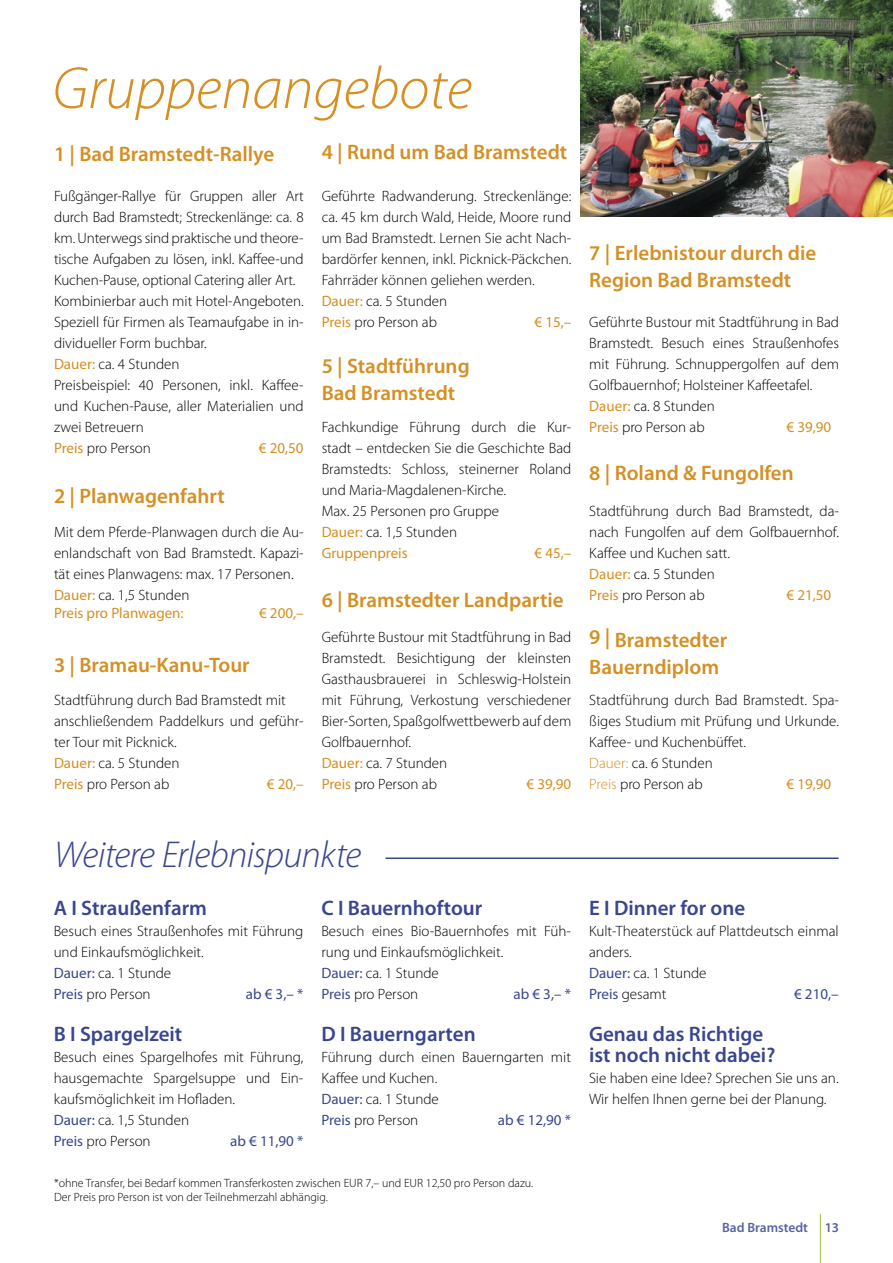
<style>
.page{position:relative;width:893px;height:1263px;background:#fff}
.page>*{position:absolute;margin:0;border:0;box-sizing:border-box;transform-origin:0 0}
.Headline{font:italic 300 60px "Myriad Pro";color:#d58f23}
.Headline-2{font:italic 300 37.5px "Myriad Pro";letter-spacing:-.02em;color:#39468f}
.Fließtext{font:600 21px/27px "Myriad Pro";color:#d58f23}
.Headline-3{font:600 21px/21px "Myriad Pro";color:#39468f}
.Fließtext-2{font:300 15px/21px "Myriad Pro";color:#000;text-align:justify}
.Fließtext-3{font:15px "Myriad Pro";color:#d58f23}
.Fließtext-4{font:15px "Myriad Pro";color:#39468f}
.t1{font:600 13.5px "Myriad Pro";color:#5a62a2}
.Fließtext-5{font:300 12px "Myriad Pro";color:#000}
.s1{font-weight:400;color:#d58f23}
.s2{color:#d58f23}
.s3{font-weight:400;color:#39468f}
</style>
<div class="page">
<img style="left:581px;top:0;width:312px;height:217px">
<hr style="left:386px;top:857px;width:453px;height:2px;background:#39468f">
<hr style="left:820px;top:1214px;width:1px;height:49px;background:#a0c233">
<p class="Headline" style="left:53px;top:56px;width:421px">Gruppenangebote</p>
<p class="Fließtext" style="left:54px;top:140px;width:222px">1 | Bad Bramstedt-Rallye</p>
<p class="Fließtext-2" style="left:54px;top:186px;width:251px">Fußgänger-Rallye für Gruppen aller Art durch Bad Bramstedt; Streckenlänge: ca. 8 km. Unterwegs sind praktische und theore&shy;tische Aufgaben zu lösen, inkl. Kaffee-und Kuchen-Pause, optional Catering aller Art.</p>
<p class="Fließtext-2" style="left:54px;top:291px;width:251px">Kombinierbar auch mit Hotel-Angeboten.<br>Speziell für Firmen als Teamaufgabe in in&shy;dividueller Form buchbar.</p>
<p class="Fließtext-2" style="left:54px;top:354px;width:127px"><span class="s1">Dauer:</span> ca. 4 Stunden</p>
<p class="Fließtext-2" style="left:54px;top:375px;width:251px">Preisbeispiel: 40 Personen, inkl. Kaffee&shy;und Kuchen-Pause, aller Materialien und zwei Betreuern</p>
<p class="Fließtext-2" style="left:54px;top:438px;width:99px"><span class="s1">Preis</span> pro Person</p>
<p class="Fließtext-3" style="left:259px;top:440px;width:46px">€ 20,50</p>
<p class="Fließtext" style="left:54px;top:482px;width:172px">2 | Planwagenfahrt</p>
<p class="Fließtext-2" style="left:54px;top:522px;width:251px">Mit dem Pferde-Planwagen durch die Au&shy;enlandschaft von Bad Bramstedt. Kapazi&shy;tät eines Planwagens: max. 17 Personen.</p>
<p class="Fließtext-2" style="left:54px;top:585px;width:137px"><span class="s1">Dauer:</span> ca. 1,5 Stunden</p>
<p class="Fließtext-3" style="left:54px;top:605px;width:131px">Preis pro Planwagen:</p>
<p class="Fließtext-3" style="left:259px;top:605px;width:46px">€ 200,–</p>
<p class="Fließtext" style="left:54px;top:652px;width:197px">3 | Bramau-Kanu-Tour</p>
<p class="Fließtext-2" style="left:54px;top:690px;width:233px">Stadtführung durch Bad Bramstedt mit</p>
<p class="Fließtext-2" style="left:54px;top:711px;width:251px">anschließendem Paddelkurs und geführ&shy;ter Tour mit Picknick.</p>
<p class="Fließtext-2" style="left:54px;top:753px;width:127px"><span class="s1">Dauer:</span> ca. 5 Stunden</p>
<p class="Fließtext-2" style="left:54px;top:774px;width:117px"><span class="s1">Preis</span> pro Person ab</p>
<p class="Fließtext-3" style="left:267px;top:776px;width:38px">€ 20,–</p>
<p class="Fließtext" style="left:322px;top:139px;width:247px">4 | Rund um Bad Bramstedt</p>
<p class="Fließtext-2" style="left:322px;top:186px;width:251px">Geführte Radwanderung. Streckenlänge: ca. 45 km durch Wald, Heide, Moore rund um Bad Bramstedt. Lernen Sie acht Nach&shy;bardörfer kennen, inkl. Picknick-Päckchen.<br>Fahrräder können geliehen werden.</p>
<p class="Fließtext-2" style="left:322px;top:291px;width:127px"><span class="s1">Dauer:</span> ca. 5 Stunden</p>
<p class="Fließtext-2" style="left:322px;top:312px;width:117px"><span class="s1">Preis</span> pro Person ab</p>
<p class="Fließtext-3" style="left:534px;top:314px;width:38px">€ 15,–</p>
<p class="Fließtext" style="left:322px;top:353px;width:150px">5 | Stadtführung<br>Bad Bramstedt</p>
<p class="Fließtext-2" style="left:322px;top:417px;width:251px">Fachkundige Führung durch die Kur&shy;stadt – entdecken Sie die Geschichte Bad Bramstedts: Schloss, steinerner Roland und Maria-Magdalenen-Kirche.</p>
<p class="Fließtext-2" style="left:322px;top:501px;width:179px">Max. 25 Personen pro Gruppe</p>
<p class="Fließtext-2" style="left:322px;top:522px;width:137px"><span class="s1">Dauer:</span> ca. 1,5 Stunden</p>
<p class="Fließtext-3" style="left:322px;top:545px;width:88px">Gruppenpreis</p>
<p class="Fließtext-3" style="left:534px;top:545px;width:38px">€ 45,–</p>
<p class="Fließtext" style="left:322px;top:586px;width:244px">6 | Bramstedter Landpartie</p>
<p class="Fließtext-2" style="left:322px;top:627px;width:251px">Geführte Bustour mit Stadtführung in Bad Bramstedt. Besichtigung der kleinsten Gasthausbrauerei in Schleswig-Holstein mit Führung, Verkostung verschiedener Bier-Sorten, Spaßgolfwettbewerb auf dem Golfbauernhof.</p>
<p class="Fließtext-2" style="left:322px;top:753px;width:127px"><span class="s1">Dauer:</span> ca. 7 Stunden</p>
<p class="Fließtext-2" style="left:322px;top:774px;width:117px"><span class="s1">Preis</span> pro Person ab</p>
<p class="Fließtext-3" style="left:527px;top:776px;width:46px">€ 39,90</p>
<p class="Fließtext" style="left:589px;top:240px;width:228px">7 | Erlebnistour durch die<br>Region Bad Bramstedt</p>
<p class="Fließtext-2" style="left:589px;top:312px;width:251px">Geführte Bustour mit Stadtführung in Bad Bramstedt. Besuch eines Straußenhofes mit Führung. Schnuppergolfen auf dem Golfbauernhof; Holsteiner Kaffeetafel.</p>
<p class="Fließtext-2" style="left:589px;top:396px;width:127px"><span class="s1">Dauer:</span> ca. 8 Stunden</p>
<p class="Fließtext-2" style="left:589px;top:417px;width:117px"><span class="s1">Preis</span> pro Person ab</p>
<p class="Fließtext-3" style="left:787px;top:419px;width:46px">€ 39,90</p>
<p class="Fließtext" style="left:589px;top:460px;width:206px">8 | Roland &amp; Fungolfen</p>
<p class="Fließtext-2" style="left:589px;top:501px;width:251px">Stadtführung durch Bad Bramstedt, da&shy;nach Fungolfen auf dem Golfbauernhof.<br>Kaffee und Kuchen satt.</p>
<p class="Fließtext-2" style="left:589px;top:564px;width:127px"><span class="s1">Dauer:</span> ca. 5 Stunden</p>
<p class="Fließtext-2" style="left:589px;top:585px;width:117px"><span class="s1">Preis</span> pro Person ab</p>
<p class="Fließtext-3" style="left:787px;top:587px;width:46px">€ 21,50</p>
<p class="Fließtext" style="left:589px;top:627px;width:139px">9 | Bramstedter<br>Bauerndiplom</p>
<p class="Fließtext-2" style="left:589px;top:690px;width:251px">Stadtführung durch Bad Bramstedt. Spa&shy;ßiges Studium mit Prüfung und Urkunde.<br>Kaffee- und Kuchenbüffet.</p>
<p class="Fließtext-2" style="left:589px;top:753px;width:125px"><span class="s2">Dauer:</span> ca. 6 Stunden</p>
<p class="Fließtext-2" style="left:589px;top:774px;width:115px"><span class="s2">Preis</span> pro Person ab</p>
<p class="Fließtext-3" style="left:787px;top:776px;width:46px">€ 19,90</p>
<p class="Headline-2" style="left:54px;top:835px;width:309px">Weitere Erlebnispunkte</p>
<p class="Headline-3" style="left:54px;top:898px;width:155px">A I Straußenfarm</p>
<p class="Fließtext-2" style="left:54px;top:921px;width:251px">Besuch eines Straußenhofes mit Führung und Einkaufsmöglichkeit.</p>
<p class="Fließtext-2" style="left:54px;top:963px;width:119px"><span class="s3">Dauer:</span> ca. 1 Stunde</p>
<p class="Fließtext-2" style="left:54px;top:984px;width:99px"><span class="s3">Preis</span> pro Person</p>
<p class="Fließtext-4" style="left:246px;top:986px;width:59px">ab € 3,– *</p>
<p class="Headline-3" style="left:54px;top:1024px;width:130px">B I Spargelzeit</p>
<p class="Fließtext-2" style="left:54px;top:1047px;width:251px">Besuch eines Spargelhofes mit Führung, hausgemachte Spargelsuppe und Ein&shy;kaufsmöglichkeit im Hofladen.</p>
<p class="Fließtext-2" style="left:54px;top:1110px;width:137px"><span class="s3">Dauer:</span> ca. 1,5 Stunden</p>
<p class="Fließtext-2" style="left:54px;top:1131px;width:99px"><span class="s3">Preis</span> pro Person</p>
<p class="Fließtext-4" style="left:230px;top:1133px;width:75px">ab € 11,90 *</p>
<p class="Headline-3" style="left:321px;top:898px;width:162px">C I Bauernhoftour</p>
<p class="Fließtext-2" style="left:321px;top:921px;width:251px">Besuch eines Bio-Bauernhofes mit Füh&shy;rung und Einkaufsmöglichkeit.</p>
<p class="Fließtext-2" style="left:321px;top:963px;width:119px"><span class="s3">Dauer:</span> ca. 1 Stunde</p>
<p class="Fließtext-2" style="left:321px;top:984px;width:99px"><span class="s3">Preis</span> pro Person</p>
<p class="Fließtext-4" style="left:513px;top:986px;width:59px">ab € 3,– *</p>
<p class="Headline-3" style="left:321px;top:1024px;width:156px">D I Bauerngarten</p>
<p class="Fließtext-2" style="left:321px;top:1047px;width:251px">Führung durch einen Bauerngarten mit<br>Kaffee und Kuchen.</p>
<p class="Fließtext-2" style="left:321px;top:1089px;width:119px"><span class="s3">Dauer:</span> ca. 1 Stunde</p>
<p class="Fließtext-2" style="left:321px;top:1110px;width:99px"><span class="s3">Preis</span> pro Person</p>
<p class="Fließtext-4" style="left:498px;top:1112px;width:75px">ab € 12,90 *</p>
<p class="Fließtext-5" style="left:54px;top:1176px;width:481px">*ohne Transfer, bei Bedarf kommen Transferkosten zwischen EUR 7,– und EUR 12,50 pro Person dazu.</p>
<p class="Fließtext-5" style="left:54px;top:1191px;width:275px">Der Preis pro Person ist von der Teilnehmerzahl abhängig.</p>
<p class="Headline-3" style="left:589px;top:898px;width:158px">E I Dinner for one</p>
<p class="Fließtext-2" style="left:589px;top:921px;width:251px">Kult-Theaterstück auf Plattdeutsch einmal anders.</p>
<p class="Fließtext-2" style="left:589px;top:963px;width:119px"><span class="s3">Dauer:</span> ca. 1 Stunde</p>
<p class="Fließtext-2" style="left:589px;top:984px;width:79px"><span class="s3">Preis</span> gesamt</p>
<p class="Fließtext-4" style="left:794px;top:986px;width:46px">€ 210,–</p>
<p class="Headline-3" style="left:589px;top:1024px;width:188px">Genau das Richtige ist noch nicht dabei?</p>
<p class="Fließtext-2" style="left:589px;top:1068px;width:251px">Sie haben eine Idee? Sprechen Sie uns an.<br>Wir helfen Ihnen gerne bei der Planung.</p>
<p class="t1" style="left:722px;top:1220px;width:119px">Bad Bramstedt 13</p>
</div>
